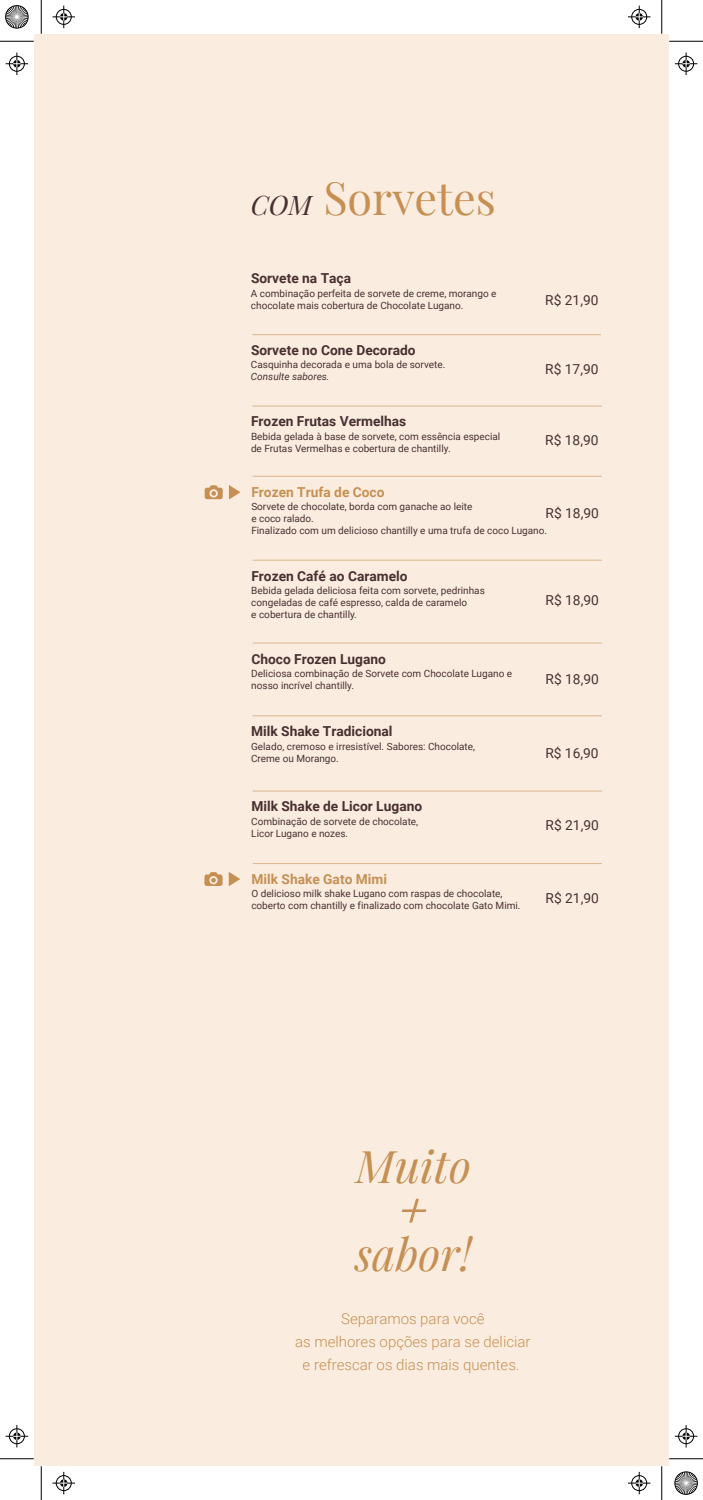
<style>
.page{position:relative;width:703px;height:1500px;background:#fff}
.page>*{position:absolute;margin:0;border:0;box-sizing:border-box;transform-origin:0 0}
.t1{font:45px "Playfair Display";color:#c69054}
.t2{font:italic 45px/88px "Playfair Display";color:#c69054}
.t3{font:300 15px/23px "Roboto";color:#c69054;text-align:center}
.t4{font:700 13.75px "Roboto";color:#483032}
.t5{font:13.75px "Roboto";color:#483032}
.t6{font:700 13.75px "Roboto";color:#c69054}
.t7{font:10px/12px "Roboto";color:#483032}
.t8{font:italic 10px "Roboto";color:#483032}
.s1{font-style:italic;font-size:27px;color:#483032}
</style>
<div class="page">
<div style="left:34px;top:34px;width:635px;height:1432px;background:#faede0"></div>
<hr style="left:253px;top:334px;width:348px;height:1px;background:#c69054">
<hr style="left:253px;top:406px;width:348px;height:1px;background:#c69054">
<hr style="left:253px;top:560px;width:348px;height:1px;background:#c69054">
<hr style="left:253px;top:643px;width:348px;height:1px;background:#c69054">
<hr style="left:253px;top:715px;width:348px;height:1px;background:#c69054">
<hr style="left:253px;top:791px;width:348px;height:1px;background:#c69054">
<hr style="left:253px;top:863px;width:348px;height:1px;background:#c69054">
<svg style="left:229px;top:872px;width:11px;height:14px"></svg>
<svg style="left:204px;top:872px;width:18px;height:14px"></svg>
<hr style="left:253px;top:476px;width:348px;height:1px;background:#c69054">
<svg style="left:229px;top:485px;width:11px;height:15px"></svg>
<svg style="left:205px;top:485px;width:18px;height:14px"></svg>
<svg style="left:401px;top:1198px;width:26px;height:25px"></svg>
<hr style="left:0;top:41px;width:34px;height:1px;background:#000">
<hr style="left:669px;top:41px;width:34px;height:1px;background:#000">
<hr style="left:0;top:1459px;width:34px;height:1px;background:#000">
<hr style="left:669px;top:1459px;width:34px;height:1px;background:#000">
<hr style="left:41px;top:0;width:1px;height:34px;background:#000">
<hr style="left:41px;top:1466px;width:1px;height:34px;background:#000">
<hr style="left:661px;top:0;width:1px;height:34px;background:#000">
<hr style="left:661px;top:1466px;width:1px;height:34px;background:#000">
<svg style="left:52px;top:6px;width:23px;height:22px"></svg>
<svg style="left:628px;top:6px;width:22px;height:22px"></svg>
<svg style="left:52px;top:1472px;width:23px;height:22px"></svg>
<svg style="left:628px;top:1472px;width:22px;height:22px"></svg>
<svg style="left:6px;top:53px;width:22px;height:22px"></svg>
<svg style="left:6px;top:1425px;width:22px;height:23px"></svg>
<svg style="left:675px;top:53px;width:22px;height:22px"></svg>
<svg style="left:675px;top:1425px;width:22px;height:23px"></svg>
<svg style="left:5px;top:5px;width:24px;height:24px"></svg>
<svg style="left:674px;top:1471px;width:24px;height:24px"></svg>
<h1 class="t1" style="left:251px;top:162px;width:247px"><span class="s1">COM</span> Sorvetes</h1>
<h3 class="t4" style="left:251px;top:269px;width:102px">Sorvete na Taça</h3>
<p class="t7" style="left:251px;top:287px;width:247px">A combinação perfeita de sorvete de creme, morango e chocolate mais cobertura de Chocolate Lugano.</p>
<h3 class="t4" style="left:251px;top:340px;width:166px">Sorvete no Cone Decorado</h3>
<p class="t7" style="left:251px;top:358px;width:196px">Casquinha decorada e uma bola de sorvete.</p>
<p class="t8" style="left:251px;top:370px;width:80px">Consulte sabores.</p>
<h3 class="t4" style="left:251px;top:412px;width:157px">Frozen Frutas Vermelhas</h3>
<p class="t7" style="left:251px;top:430px;width:251px">Bebida gelada à base de sorvete, com essência especial de Frutas Vermelhas e cobertura de chantilly.</p>
<h3 class="t6" style="left:251px;top:482px;width:135px">Frozen Trufa de Coco</h3>
<h3 class="t5" style="left:545px;top:291px;width:55px">R$ 21,90</h3>
<h3 class="t5" style="left:545px;top:359px;width:55px">R$ 17,90</h3>
<h3 class="t5" style="left:545px;top:431px;width:55px">R$ 18,90</h3>
<p class="t7" style="left:251px;top:500px;width:297px">Sorvete de chocolate, borda com ganache ao leite<br>e coco ralado.<br>Finalizado com um delicioso chantilly e uma trufa de coco Lugano.</p>
<h3 class="t5" style="left:546px;top:504px;width:55px">R$ 18,90</h3>
<h3 class="t4" style="left:251px;top:566px;width:158px">Frozen Café ao Caramelo</h3>
<p class="t7" style="left:251px;top:584px;width:235px">Bebida gelada deliciosa feita com sorvete, pedrinhas congeladas de café espresso, calda de caramelo<br>e cobertura de chantilly.</p>
<h3 class="t4" style="left:251px;top:649px;width:136px">Choco Frozen Lugano</h3>
<p class="t7" style="left:251px;top:667px;width:262px">Deliciosa combinação de Sorvete com Chocolate Lugano e nosso incrível chantilly.</p>
<h3 class="t4" style="left:251px;top:722px;width:143px">Milk Shake Tradicional</h3>
<p class="t7" style="left:251px;top:740px;width:226px">Gelado, cremoso e irresistível. Sabores: Chocolate,<br>Creme ou Morango.</p>
<h3 class="t4" style="left:251px;top:797px;width:172px">Milk Shake de Licor Lugano</h3>
<p class="t7" style="left:251px;top:815px;width:168px">Combinação de sorvete de chocolate,<br>Licor Lugano e nozes.</p>
<h3 class="t6" style="left:251px;top:869px;width:137px">Milk Shake Gato Mimi</h3>
<p class="t7" style="left:251px;top:887px;width:271px">O delicioso milk shake Lugano com raspas de chocolate, coberto com chantilly e finalizado com chocolate Gato Mimi.</p>
<h3 class="t5" style="left:545px;top:590px;width:55px">R$ 18,90</h3>
<h3 class="t5" style="left:545px;top:669px;width:55px">R$ 18,90</h3>
<h3 class="t5" style="left:545px;top:743px;width:55px">R$ 16,90</h3>
<h3 class="t5" style="left:545px;top:816px;width:55px">R$ 21,90</h3>
<h3 class="t5" style="left:546px;top:888px;width:55px">R$ 21,90</h3>
<h1 class="t2" style="left:355px;top:1118px;width:118px">Muito sabor!</h1>
<h2 class="t3" style="left:295px;top:1306px;width:237px">Separamos para você<br>as melhores opções para se deliciar e refrescar os dias mais quentes.</h2>
</div>
